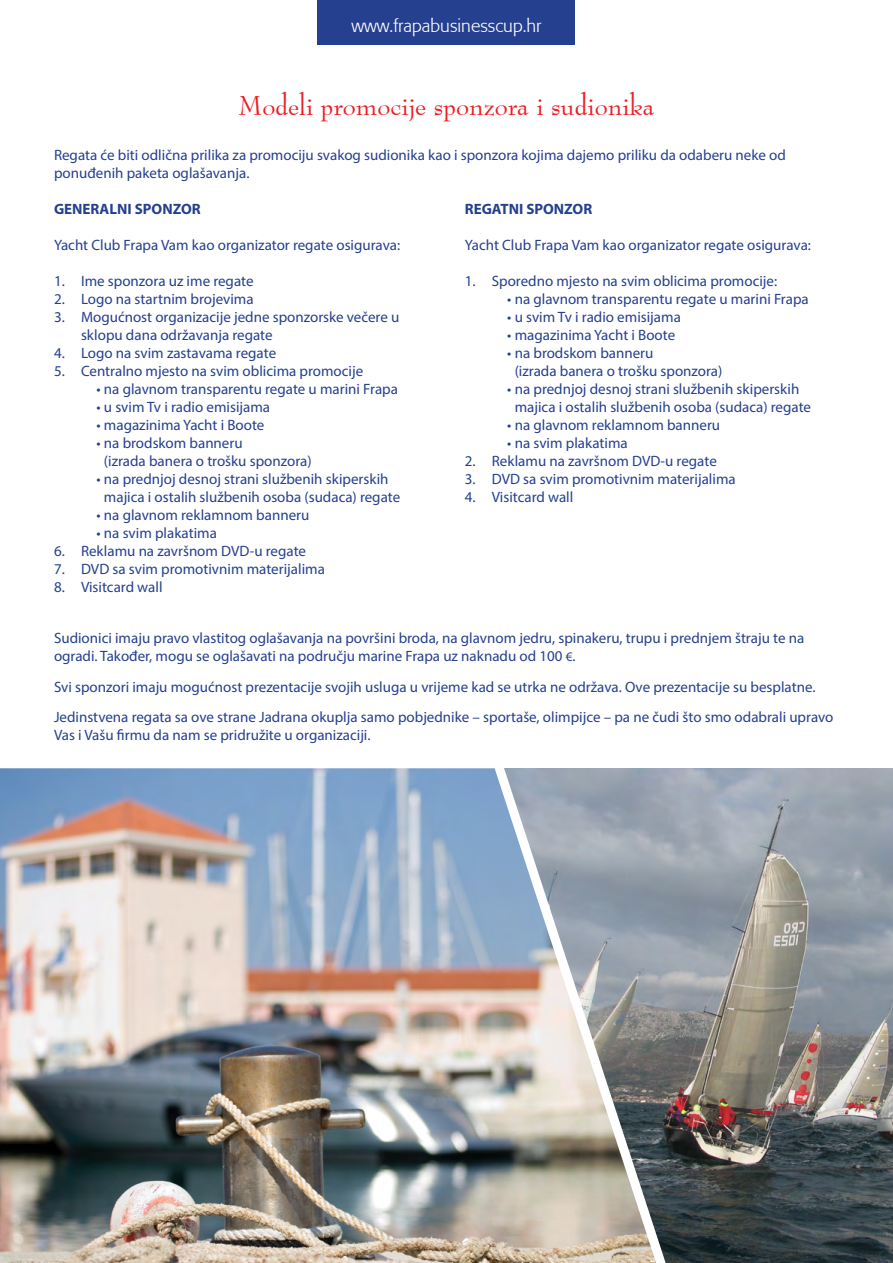
<style>
.page{position:relative;width:893px;height:1263px;background:#fff}
.page>*{position:absolute;margin:0;border:0;box-sizing:border-box;transform-origin:0 0}
.t1{font:27px "Bernhard Modern BT";color:#ed1d24}
.t2{font:18px "Formata";color:#fff}
.t3{font:15px/18px "Myriad Pro";color:#25408f}
.t4{font:700 15px "Myriad Pro";color:#25408f}
.s1{font-size:13.05px}
</style>
<div class="page">
<img style="left:677px;top:768px;width:216px;height:495px">
<img style="left:0;top:768px;width:481px;height:495px">
<img style="left:481px;top:768px;width:196px;height:495px">
<div style="left:318px;top:0;width:257px;height:45px;background:#25408f"></div>
<p class="t2" style="left:351px;top:15px;width:192px">www.frapabusinesscup.hr</p>
<h1 class="t1" style="left:238px;top:88px;width:418px">Modeli promocije sponzora i sudionika</h1>
<p class="t3" style="left:54px;top:146px;width:733px">Regata će biti odlična prilika za promociju svakog sudionika kao i sponzora kojima dajemo priliku da odaberu neke od ponuđenih paketa oglašavanja.</p>
<p class="t4" style="left:54px;top:199px;width:148px">GENERALNI SPONZOR</p>
<p class="t3" style="left:54px;top:236px;width:348px">Yacht Club Frapa Vam kao organizator regate osigurava:</p>
<p class="t3" style="left:54px;top:272px;width:201px">1. Ime sponzora uz ime regate</p>
<p class="t3" style="left:54px;top:290px;width:201px">2. Logo na startnim brojevima</p>
<p class="t3" style="left:81px;top:308px;width:320px;text-indent:-27px">3. Mogućnost organizacije jedne sponzorske večere u sklopu dana održavanja regate</p>
<p class="t3" style="left:54px;top:344px;width:224px">4. Logo na svim zastavama regate</p>
<p class="t3" style="left:54px;top:362px;width:311px">5. Centralno mjesto na svim oblicima promocije</p>
<p class="t3" style="left:97px;top:380px;width:303px">• na glavnom transparentu regate u marini Frapa</p>
<p class="t3" style="left:97px;top:398px;width:175px">• u svim Tv i radio emisijama</p>
<p class="t3" style="left:97px;top:416px;width:169px">• magazinima Yacht i Boote</p>
<p class="t3" style="left:104px;top:434px;width:209px;text-indent:-7px">• na brodskom banneru<br>(izrada banera o trošku sponzora)</p>
<p class="t3" style="left:104px;top:470px;width:298px;text-indent:-7px">• na prednjoj desnoj strani službenih skiperskih majica i ostalih službenih osoba (sudaca) regate</p>
<p class="t3" style="left:97px;top:506px;width:214px">• na glavnom reklamnom banneru</p>
<p class="t3" style="left:97px;top:524px;width:122px">• na svim plakatima</p>
<p class="t3" style="left:54px;top:542px;width:254px">6. Reklamu na završnom DVD-u regate</p>
<p class="t3" style="left:54px;top:560px;width:272px">7. DVD sa svim promotivnim materijalima</p>
<p class="t3" style="left:54px;top:578px;width:110px">8. Visitcard wall</p>
<p class="t4" style="left:465px;top:199px;width:129px">REGATNI SPONZOR</p>
<p class="t3" style="left:465px;top:236px;width:348px">Yacht Club Frapa Vam kao organizator regate osigurava:</p>
<p class="t3" style="left:465px;top:272px;width:314px">1. Sporedno mjesto na svim oblicima promocije:</p>
<p class="t3" style="left:507px;top:290px;width:303px">• na glavnom transparentu regate u marini Frapa</p>
<p class="t3" style="left:507px;top:308px;width:175px">• u svim Tv i radio emisijama</p>
<p class="t3" style="left:507px;top:326px;width:169px">• magazinima Yacht i Boote</p>
<p class="t3" style="left:515px;top:344px;width:209px;text-indent:-7px">• na brodskom banneru<br>(izrada banera o trošku sponzora)</p>
<p class="t3" style="left:515px;top:380px;width:298px;text-indent:-7px">• na prednjoj desnoj strani službenih skiperskih majica i ostalih službenih osoba (sudaca) regate</p>
<p class="t3" style="left:507px;top:416px;width:214px">• na glavnom reklamnom banneru</p>
<p class="t3" style="left:507px;top:434px;width:122px">• na svim plakatima</p>
<p class="t3" style="left:465px;top:452px;width:254px">2. Reklamu na završnom DVD-u regate</p>
<p class="t3" style="left:465px;top:470px;width:272px">3. DVD sa svim promotivnim materijalima</p>
<p class="t3" style="left:465px;top:488px;width:110px">4. Visitcard wall</p>
<p class="t3" style="left:54px;top:628px;width:752px">Sudionici imaju pravo vlastitog oglašavanja na površini broda, na glavnom jedru, spinakeru, trupu i prednjem štraju te na ogradi. Također, mogu se oglašavati na području marine Frapa uz naknadu od 100 <span class="s1">€</span>.</p>
<p class="t3" style="left:54px;top:671px;width:781px;line-height:30.8px">Svi sponzori imaju mogućnost prezentacije svojih usluga u vrijeme kad se utrka ne održava. Ove prezentacije su besplatne.<br>Jedinstvena regata sa ove strane Jadrana okuplja samo pobjednike – sportaše, olimpijce – pa ne čudi što smo odabrali upravo</p>
<p class="t3" style="left:54px;top:726px;width:318px">Vas i Vašu firmu da nam se pridružite u organizaciji.</p>
</div>
